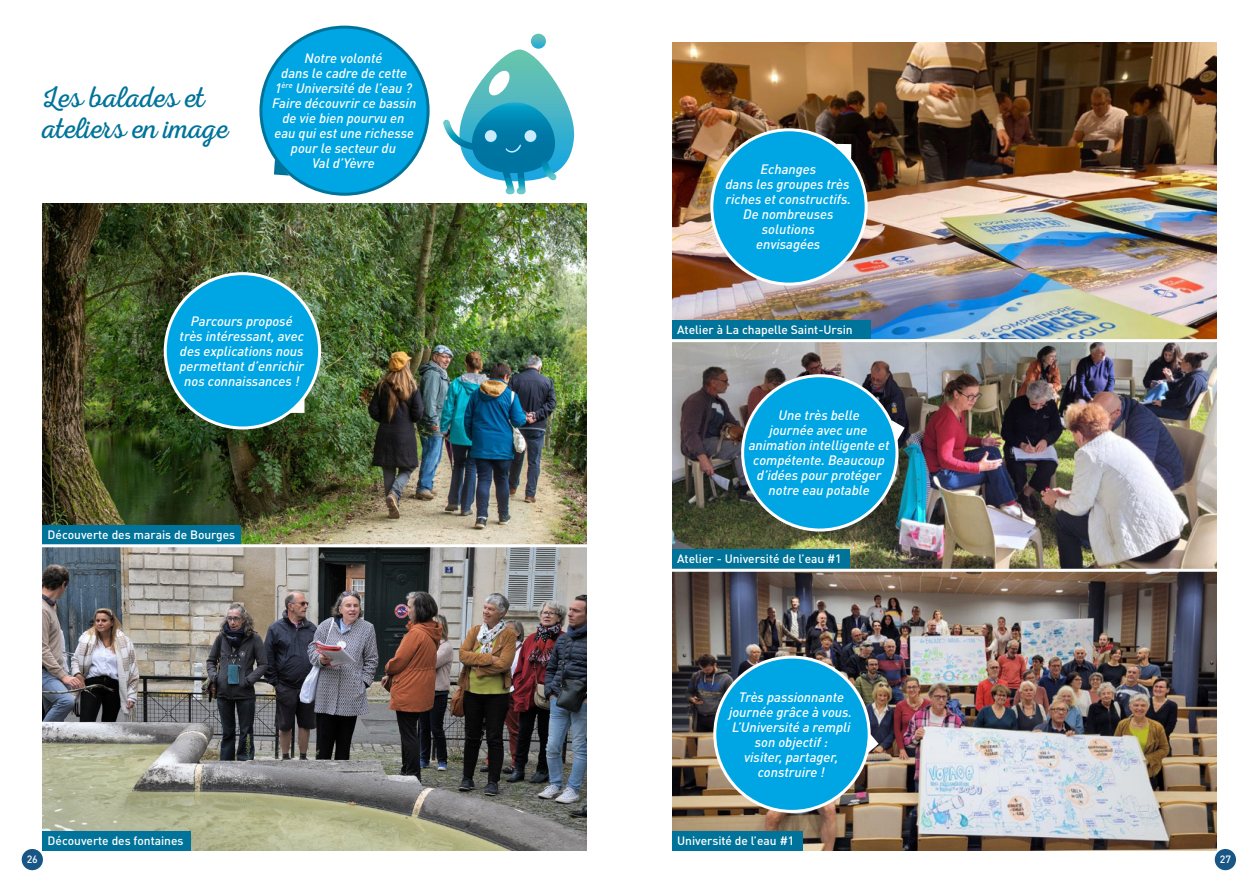
<style>
.page{position:relative;width:1259px;height:893px;background:#fff}
.page>*{position:absolute;margin:0;border:0;box-sizing:border-box;transform-origin:0 0}
.t1{font:30px/31.5px "Nexa Rust Script L 00";color:#00739a}
.t2{font:italic 500 13.5px/15px "DIN Pro";color:#fff;text-align:center}
.t3{font:500 12px "DIN Pro";color:#fff}
.t4{font:500 10.5px "DIN Pro";color:#fff}
</style>
<div class="page">
<img style="left:672px;top:342px;width:544px;height:227px">
<img style="left:672px;top:572px;width:544px;height:278px">
<img style="left:672px;top:43px;width:544px;height:296px">
<img style="left:43px;top:547px;width:544px;height:303px">
<img style="left:43px;top:204px;width:544px;height:340px">
<div style="left:43px;top:525px;width:198px;height:19px;background:#00739a"></div>
<div style="left:672px;top:320px;width:199px;height:19px;background:#00739a"></div>
<div style="left:672px;top:550px;width:178px;height:19px;background:#00739a"></div>
<div style="left:672px;top:831px;width:130px;height:19px;background:#00739a"></div>
<div style="left:43px;top:831px;width:148px;height:19px;background:#00739a"></div>
<div style="left:742px;top:376px;width:155px;height:154px;background:#00a6e4;border-radius:50%"></div>
<div style="left:741px;top:374px;width:157px;height:157px;border:3px solid #fff;border-radius:50%"></div>
<div style="left:712px;top:130px;width:154px;height:154px;background:#00a6e4;border-radius:50%"></div>
<div style="left:710px;top:128px;width:157px;height:158px;border:3px solid #fff;border-radius:50%"></div>
<div style="left:165px;top:274px;width:155px;height:154px;background:#00a6e4;border-radius:50%"></div>
<div style="left:164px;top:272px;width:157px;height:157px;border:3px solid #fff;border-radius:50%"></div>
<svg style="left:289px;top:398px;width:15px;height:15px"></svg>
<div style="left:715px;top:657px;width:154px;height:154px;background:#00a6e4;border-radius:50%"></div>
<svg style="left:867px;top:732px;width:11px;height:22px"></svg>
<svg style="left:836px;top:144px;width:15px;height:15px"></svg>
<svg style="left:891px;top:420px;width:13px;height:21px"></svg>
<div style="left:261px;top:27px;width:167px;height:167px;background:#00a6e4;border-radius:50%"></div>
<svg style="left:274px;top:159px;width:15px;height:17px"></svg>
<svg style="left:531px;top:34px;width:15px;height:15px"></svg>
<svg style="left:443px;top:50px;width:132px;height:144px"></svg>
<div style="left:21px;top:848px;width:23px;height:23px;background:#185686;border-radius:50%"></div>
<div style="left:20px;top:847px;width:24px;height:25px;border:2px solid #fff;border-radius:50%"></div>
<div style="left:1214px;top:848px;width:22px;height:23px;background:#185686;border-radius:50%"></div>
<div style="left:1213px;top:847px;width:24px;height:25px;border:2px solid #fff;border-radius:50%"></div>
<p class="t1" style="left:43px;top:86px;width:187px">Les balades et ateliers en image</p>
<p class="t2" style="left:272px;top:49px;width:146px">Notre volonté<br>dans le cadre de cette<br>1<sup>ère</sup> Université de l’eau ?<br>Faire découvrir ce bassin de vie bien pourvu en eau qui est une richesse pour le secteur du<br>Val d’Yèvre</p>
<p class="t2" style="left:179px;top:312px;width:126px">Parcours proposé très intéressant, avec des explications nous permettant d’enrichir nos connaissances !</p>
<p class="t3" style="left:48px;top:525px;width:189px">Découverte des marais de Bourges</p>
<p class="t2" style="left:725px;top:160px;width:127px">Echanges<br>dans les groupes très riches et constructifs.<br>De nombreuses solutions<br>envisagées</p>
<p class="t3" style="left:677px;top:320px;width:177px">Atelier à La chapelle Saint-Ursin</p>
<p class="t2" style="left:748px;top:406px;width:142px">Une très belle<br>journée avec une animation intelligente et compétente. Beaucoup d’idées pour protéger notre eau potable</p>
<p class="t3" style="left:677px;top:549px;width:166px">Atelier - Université de l’eau #1</p>
<p class="t2" style="left:729px;top:688px;width:125px">Très passionnante journée grâce à vous.</p>
<p class="t2" style="left:732px;top:718px;width:120px">L’Université a rempli son objectif :</p>
<p class="t2" style="left:744px;top:748px;width:96px">visiter, partager, construire !</p>
<p class="t3" style="left:48px;top:831px;width:137px">Découverte des fontaines</p>
<p class="t3" style="left:677px;top:831px;width:118px">Université de l’eau #1</p>
<p class="t4" style="left:27px;top:851px;width:13px">26</p>
<p class="t4" style="left:1219px;top:851px;width:13px">27</p>
</div>
